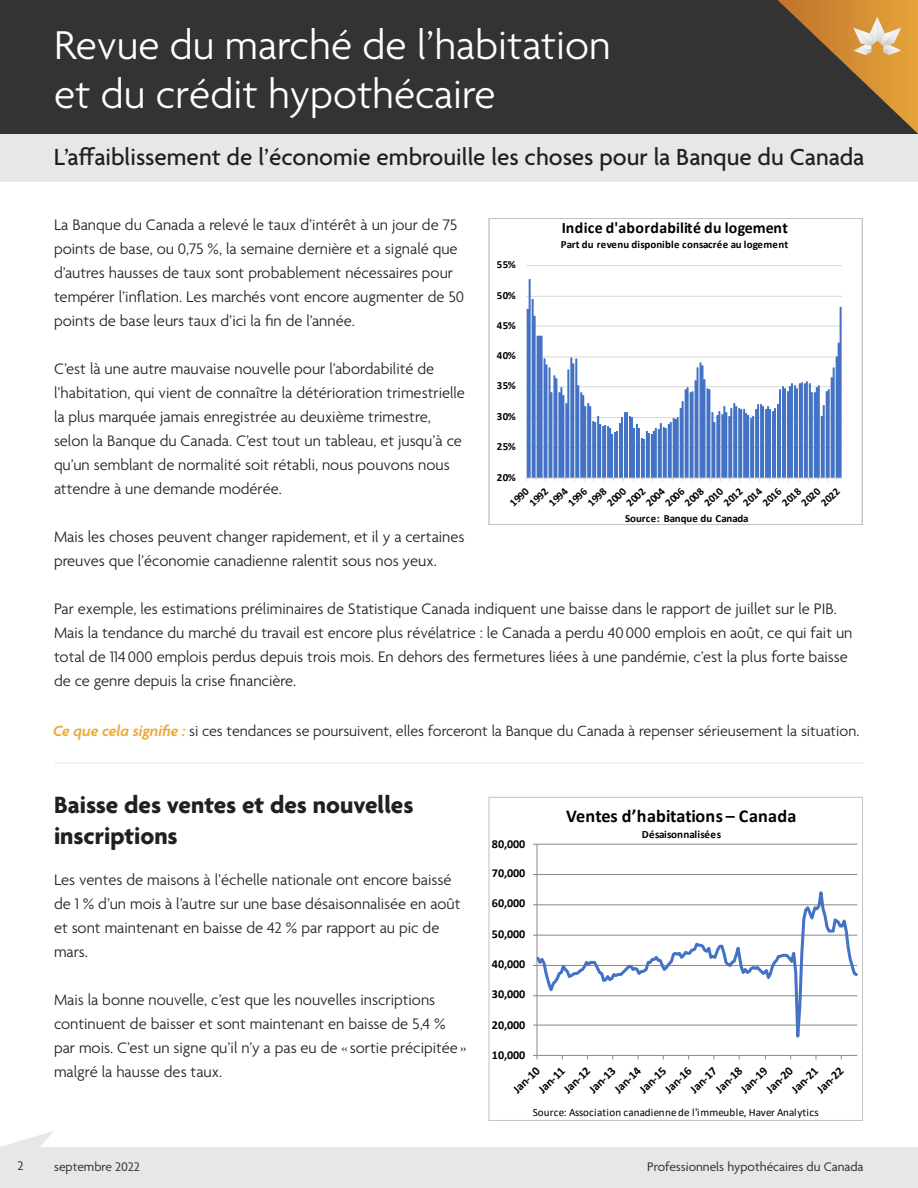
<style>
.page{position:relative;width:918px;height:1188px;background:#fff}
.page>*{position:absolute;margin:0;border:0;box-sizing:border-box;transform-origin:0 0}
.t1{font:300 43.5px "Agenda";color:#fff}
.t2{font:700 25.5px/30.6px "Agenda";color:#231f20}
.t3{font:500 25.2px "Agenda";color:#231f20}
.t4{font:700 18.15px "Calibri";letter-spacing:.005em;color:#000}
.t5{font:300 16.5px/24px "Agenda";color:#231f20}
.t6{font:300 16.05px "Agenda";color:#231f20}
.t7{font:700 15.9px "Calibri";letter-spacing:.015em;color:#000}
.t8{font:13.5px "Agenda";color:#333}
.t9{font:13.5px "Agenda";color:#313232}
.t10{font:700 12.15px "Calibri";letter-spacing:-.005em;color:#000}
.t11{font:11.1px "Calibri";letter-spacing:.02em;color:#000}
.t12{font:700 11.1px "Calibri";letter-spacing:.01em;color:#000}
.t13{font:700 10.95px "Calibri";letter-spacing:.01em;color:#000}
.s1{font-weight:600;font-style:italic;color:#ebaa3c}
</style>
<div class="page">
<div style="left:0;top:0;width:918px;height:147px;background:#333"></div>
<div style="left:0;top:134px;width:918px;height:47px;background:#e6e7e8"></div>
<svg style="left:1px;top:1131px;width:53px;height:16px"></svg>
<div style="left:0;top:1147px;width:918px;height:41px;background:#e6e7e9"></div>
<svg style="left:778px;top:0;width:140px;height:134px"></svg>
<svg style="left:525px;top:265px;width:317px;height:216px"></svg>
<div style="left:488px;top:218px;width:375px;height:307px;border:1px solid #c2c2c2"></div>
<svg style="left:533px;top:843px;width:325px;height:217px"></svg>
<div style="left:489px;top:797px;width:374px;height:324px;border:1px solid #c2c2c2"></div>
<hr style="left:54px;top:763px;width:810px;height:1px;background:#e6e7e8">
<p class="t1" style="left:54px;top:22px;width:558px">Revue du marché de l’habitation</p>
<p class="t1" style="left:54px;top:71px;width:443px">et du crédit hypothécaire</p>
<p class="t3" style="left:54px;top:144px;width:812px">L’affaiblissement de l’économie embrouille les choses pour la Banque du Canada</p>
<p class="t5" style="left:54px;top:214px;width:412px">La Banque du Canada a relevé le taux d’intérêt à un jour de 75 points de base, ou 0,75 %, la semaine dernière et a signalé que d’autres hausses de taux sont probablement nécessaires pour tempérer l’inflation. Les marchés vont encore augmenter de 50 points de base leurs taux d’ici la fin de l’année.</p>
<p class="t5" style="left:54px;top:358px;width:412px">C’est là une autre mauvaise nouvelle pour l’abordabilité de l’habitation, qui vient de connaître la détérioration trimestrielle la plus marquée jamais enregistrée au deuxième trimestre, selon la Banque du Canada. C’est tout un tableau, et jusqu’à ce qu’un semblant de normalité soit rétabli, nous pouvons nous attendre à une demande modérée.</p>
<p class="t5" style="left:54px;top:526px;width:412px">Mais les choses peuvent changer rapidement, et il y a certaines</p>
<p class="t5" style="left:54px;top:549px;width:384px">preuves que l’économie canadienne ralentit sous nos yeux.</p>
<p class="t13" style="left:497px;top:257px;width:20px">55%</p>
<p class="t13" style="left:497px;top:287px;width:20px">50%</p>
<p class="t13" style="left:497px;top:317px;width:20px">45%</p>
<p class="t13" style="left:497px;top:348px;width:20px">40%</p>
<p class="t13" style="left:497px;top:378px;width:20px">35%</p>
<p class="t13" style="left:497px;top:409px;width:20px">30%</p>
<p class="t13" style="left:497px;top:438px;width:20px">25%</p>
<p class="t13" style="left:497px;top:469px;width:20px">20%</p>
<p class="t7" style="left:562px;top:217px;width:228px">Indice d'abordabilité du logement</p>
<p class="t13" style="left:561px;top:237px;width:229px">Part du revenu disponible consacrée au logement</p>
<p class="t13" style="left:506px;top:499px;width:24px;rotate:-45deg">1990</p>
<p class="t13" style="left:525px;top:499px;width:24px;rotate:-45deg">1992</p>
<p class="t13" style="left:545px;top:499px;width:24px;rotate:-45deg">1994</p>
<p class="t13" style="left:564px;top:499px;width:24px;rotate:-45deg">1996</p>
<p class="t13" style="left:584px;top:499px;width:24px;rotate:-45deg">1998</p>
<p class="t13" style="left:603px;top:499px;width:24px;rotate:-45deg">2000</p>
<p class="t13" style="left:623px;top:499px;width:24px;rotate:-45deg">2002</p>
<p class="t13" style="left:642px;top:499px;width:24px;rotate:-45deg">2004</p>
<p class="t13" style="left:661px;top:499px;width:24px;rotate:-45deg">2006</p>
<p class="t13" style="left:681px;top:499px;width:24px;rotate:-45deg">2008</p>
<p class="t13" style="left:700px;top:499px;width:24px;rotate:-45deg">2010</p>
<p class="t13" style="left:720px;top:499px;width:24px;rotate:-45deg">2012</p>
<p class="t13" style="left:739px;top:499px;width:24px;rotate:-45deg">2014</p>
<p class="t13" style="left:759px;top:499px;width:24px;rotate:-45deg">2016</p>
<p class="t13" style="left:778px;top:499px;width:24px;rotate:-45deg">2018</p>
<p class="t13" style="left:798px;top:499px;width:24px;rotate:-45deg">2020</p>
<p class="t13" style="left:817px;top:499px;width:24px;rotate:-45deg">2022</p>
<p class="t13" style="left:625px;top:511px;width:125px">Source: Banque du Canada</p>
<p class="t5" style="left:54px;top:598px;width:800px">Par exemple, les estimations préliminaires de Statistique Canada indiquent une baisse dans le rapport de juillet sur le PIB.<br>Mais la tendance du marché du travail est encore plus révélatrice : le Canada a perdu 40000 emplois en août, ce qui fait un total de 114000 emplois perdus depuis trois mois. En dehors des fermetures liées à une pandémie, c’est la plus forte baisse de ce genre depuis la crise financière.</p>
<p class="t6" style="left:53px;top:722px;width:808px"><span class="s1">Ce que cela signifie :</span> si ces tendances se poursuivent, elles forceront la Banque du Canada à repenser sérieusement la situation.</p>
<p class="t2" style="left:54px;top:791px;width:361px">Baisse des ventes et des nouvelles inscriptions</p>
<p class="t5" style="left:54px;top:869px;width:408px">Les ventes de maisons à l’échelle nationale ont encore baissé de 1 % d’un mois à l’autre sur une base désaisonnalisée en août et sont maintenant en baisse de 42 % par rapport au pic de mars.</p>
<p class="t5" style="left:54px;top:989px;width:414px">Mais la bonne nouvelle, c’est que les nouvelles inscriptions continuent de baisser et sont maintenant en baisse de 5,4 % par mois. C’est un signe qu’il n’y a pas eu de «sortie précipitée » malgré la hausse des taux.</p>
<p class="t10" style="left:492px;top:835px;width:35px">80,000</p>
<p class="t10" style="left:492px;top:864px;width:35px">70,000</p>
<p class="t10" style="left:492px;top:895px;width:35px">60,000</p>
<p class="t10" style="left:492px;top:925px;width:35px">50,000</p>
<p class="t10" style="left:492px;top:955px;width:35px">40,000</p>
<p class="t10" style="left:492px;top:986px;width:35px">30,000</p>
<p class="t10" style="left:492px;top:1016px;width:35px">20,000</p>
<p class="t10" style="left:492px;top:1046px;width:35px">10,000</p>
<p class="t4" style="left:566px;top:804px;width:232px">Ventes d’habitations – Canada</p>
<p class="t12" style="left:642px;top:826px;width:81px">Désaisonnalisées</p>
<p class="t10" style="left:509px;top:1085px;width:34px;rotate:-45deg">Jan-10</p>
<p class="t10" style="left:762px;top:1085px;width:34px;rotate:-45deg">Jan-20</p>
<p class="t10" style="left:610px;top:1085px;width:34px;rotate:-45deg">Jan-14</p>
<p class="t10" style="left:661px;top:1085px;width:34px;rotate:-45deg">Jan-16</p>
<p class="t10" style="left:711px;top:1085px;width:34px;rotate:-45deg">Jan-18</p>
<p class="t10" style="left:737px;top:1085px;width:34px;rotate:-45deg">Jan-19</p>
<p class="t10" style="left:559px;top:1085px;width:34px;rotate:-45deg">Jan-12</p>
<p class="t10" style="left:813px;top:1085px;width:34px;rotate:-45deg">Jan-22</p>
<p class="t10" style="left:585px;top:1085px;width:34px;rotate:-45deg">Jan-13</p>
<p class="t10" style="left:686px;top:1085px;width:34px;rotate:-45deg">Jan-17</p>
<p class="t10" style="left:534px;top:1085px;width:34px;rotate:-45deg">Jan-11</p>
<p class="t10" style="left:787px;top:1085px;width:34px;rotate:-45deg">Jan-21</p>
<p class="t10" style="left:635px;top:1085px;width:34px;rotate:-45deg">Jan-15</p>
<p class="t11" style="left:533px;top:1104px;width:288px">Source: Association canadienne de l'immeuble, Haver Analytics</p>
<p class="t9" style="left:17px;top:1159px;width:8px">2</p>
<p class="t8" style="left:54px;top:1159px;width:87px">septembre 2022</p>
<p class="t8" style="left:647px;top:1159px;width:218px">Professionnels hypothécaires du Canada</p>
</div>
